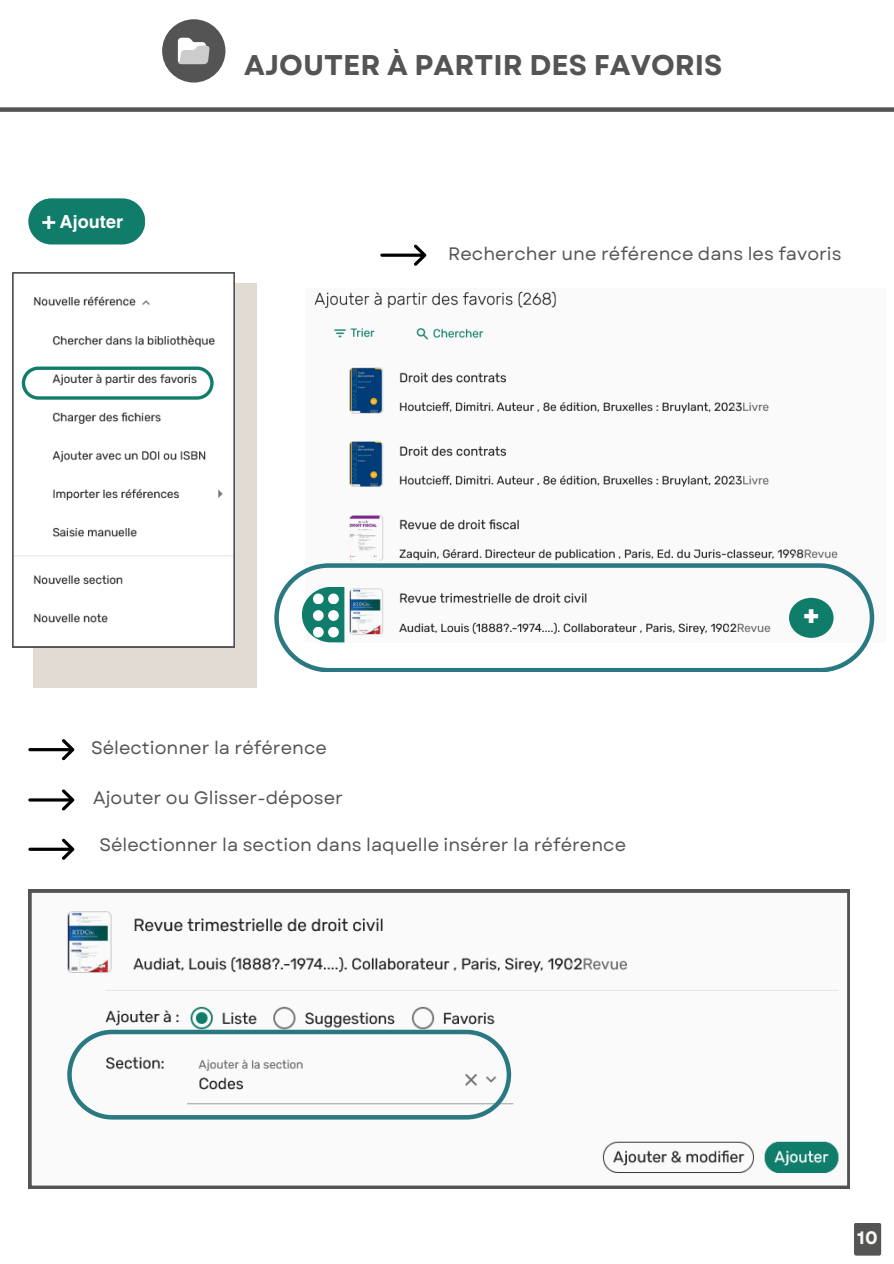
<style>
.page{position:relative;width:894px;height:1264px;background:#fff}
.page>*{position:absolute;margin:0;border:0;box-sizing:border-box;transform-origin:0 0}
.t1{font:700 33px "Garet";color:#fff}
.t2{font:700 28.5px "Garet";color:#545454}
.t3{font:18px "Garet";color:#545454}
.t4{font:700 18px "Helvetica World";color:#fff}
.t5{font:700 18px "Garet";color:#faf7f5}
.s1{font-size:25.35px}
</style>
<div class="page">
<div style="left:33px;top:283px;width:223px;height:405px;background:#e1dbd3"></div>
<svg style="left:13px;top:272px;width:221px;height:375px;background:#f5f5f5"></svg>
<svg style="left:22px;top:366px;width:191px;height:33px;background:#c1d7d4"></svg>
<div style="left:28px;top:198px;width:117px;height:46px;background:#107d6b;border-radius:23px"></div>
<svg style="left:28px;top:739px;width:46px;height:21px"></svg>
<svg style="left:28px;top:789px;width:46px;height:21px"></svg>
<div style="left:162px;top:19px;width:63px;height:64px;background:#545454;border-radius:50%"></div>
<svg style="left:178px;top:38px;width:31px;height:26px"></svg>
<svg style="left:28px;top:889px;width:821px;height:299px"></svg>
<svg style="left:67px;top:1029px;width:444px;height:90px"></svg>
<img style="left:314px;top:291px;width:561px;height:338px">
<svg style="left:274px;top:563px;width:599px;height:109px"></svg>
<div style="left:788px;top:598px;width:45px;height:40px;background:#107d6b;border-radius:50%"></div>
<svg style="left:302px;top:587px;width:42px;height:55px"></svg>
<svg style="left:380px;top:244px;width:46px;height:22px"></svg>
<svg style="left:28px;top:838px;width:46px;height:22px"></svg>
<div style="left:853px;top:1222px;width:27px;height:33px;background:#545454;border-radius:2px"></div>
<div style="left:0;top:107px;width:893px;height:5px;background:#545454"></div>
<div style="left:313px;top:593px;width:10px;height:11px;background:#fff;border-radius:50%"></div>
<div style="left:328px;top:593px;width:11px;height:11px;background:#fff;border-radius:50%"></div>
<div style="left:313px;top:610px;width:10px;height:11px;background:#fff;border-radius:50%"></div>
<div style="left:328px;top:610px;width:11px;height:11px;background:#fff;border-radius:50%"></div>
<div style="left:313px;top:626px;width:10px;height:11px;background:#fff;border-radius:50%"></div>
<div style="left:328px;top:626px;width:11px;height:11px;background:#fff;border-radius:50%"></div>
<h1 class="t4" style="left:41px;top:206px;width:83px"><span class="s1">+</span> Ajouter</h1>
<p class="t2" style="left:244px;top:45px;width:479px">AJOUTER À PARTIR DES FAVORIS</p>
<p class="t3" style="left:448px;top:240px;width:395px">Rechercher une référence dans les favoris</p>
<p class="t1" style="left:801px;top:592px;width:20px">+</p>
<p class="t3" style="left:91px;top:734px;width:237px">Sélectionner la référence</p>
<p class="t3" style="left:93px;top:785px;width:251px">Ajouter ou Glisser-déposer</p>
<h2 class="t3" style="left:99px;top:831px;width:528px">Sélectionner la section dans laquelle insérer la référence</h2>
<p class="t5" style="left:857px;top:1224px;width:22px">10</p>
</div>
